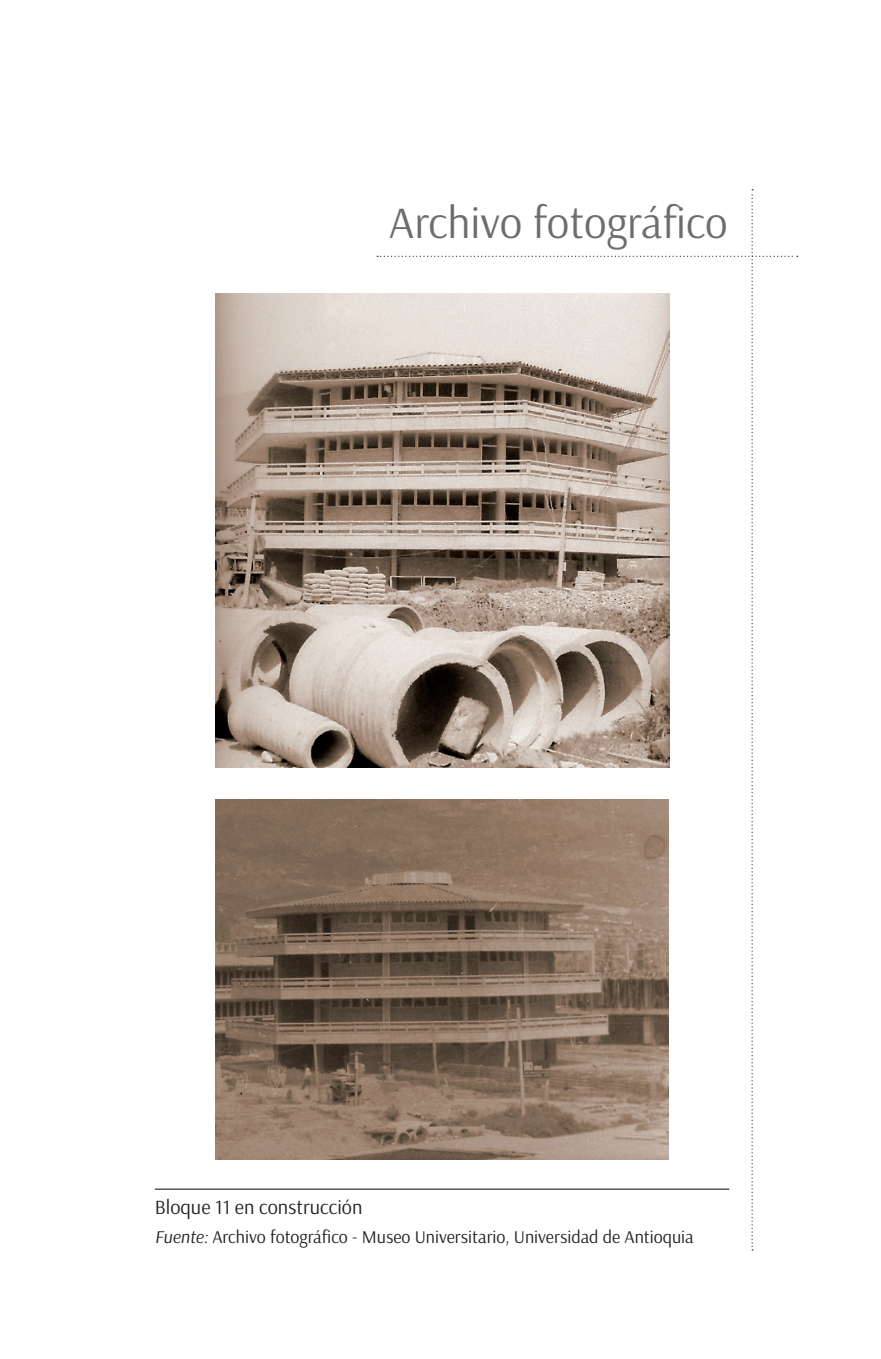
<style>
.page{position:relative;width:881px;height:1359px;background:#fff}
.page>*{position:absolute;margin:0;border:0;box-sizing:border-box;transform-origin:0 0}
.t1{font:45px "Arsenal";color:#6c6d70}
.t2{font:20.25px "Arsenal";color:#231f20}
.t3{font:18px "Arsenal";color:#231f20}
.s1{font-style:italic}
</style>
<div class="page">
<hr style="left:155px;top:1188px;width:574px;height:1px;background:#231f20">
<img style="left:215px;top:294px;width:162px;height:473px">
<img style="left:215px;top:799px;width:162px;height:360px">
<svg style="left:377px;top:189px;width:420px;height:1061px"></svg>
<h1 class="t1" style="left:388px;top:195px;width:340px">Archivo fotográfico</h1>
<p class="t2" style="left:155px;top:1195px;width:209px">Bloque 11 en construcción</p>
<p class="t3" style="left:155px;top:1226px;width:540px"><span class="s1">Fuente:</span> Archivo fotográfico - Museo Universitario, Universidad de Antioquia</p>
</div>
